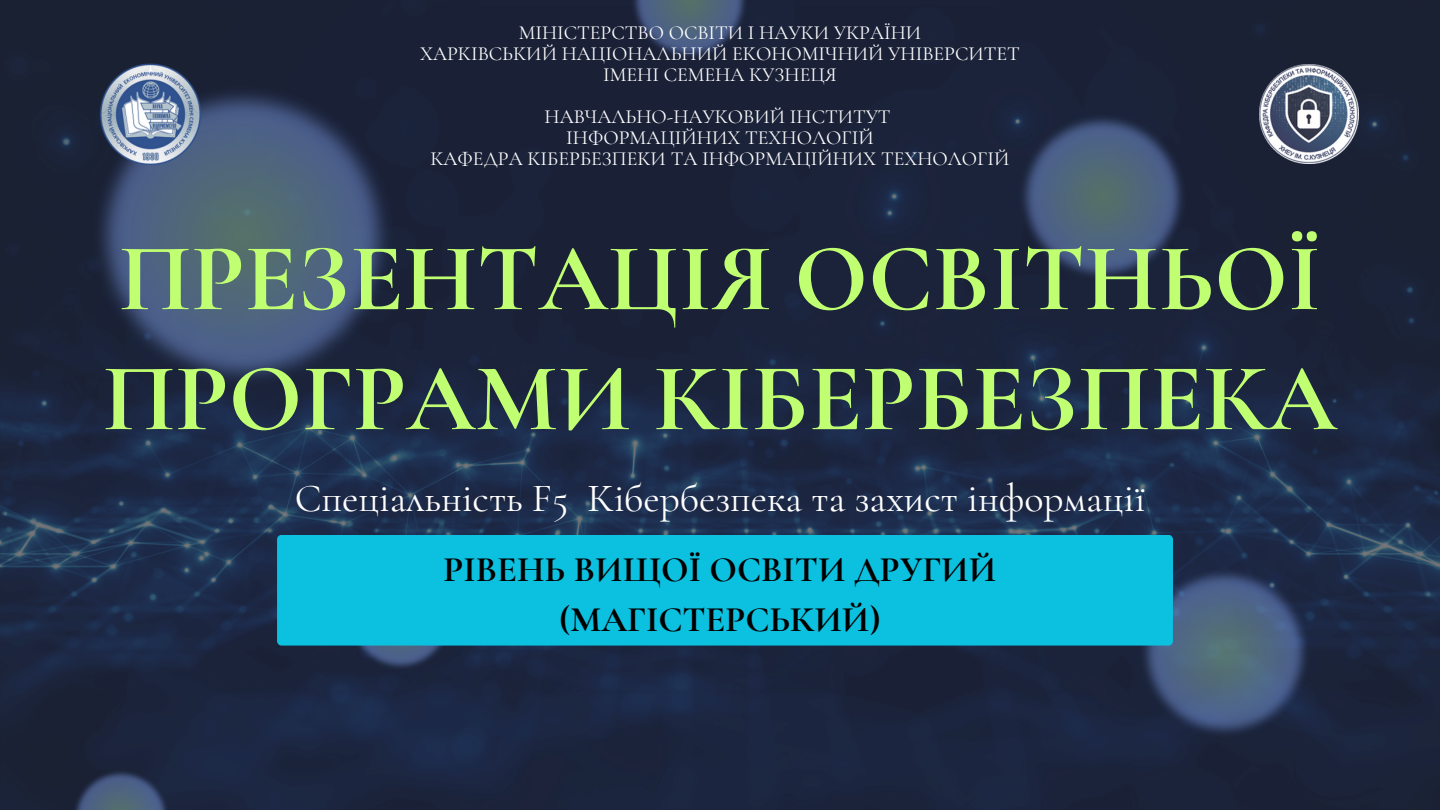
<style>
.page{position:relative;width:1440px;height:810px;background:#fff}
.page>*{position:absolute;margin:0;border:0;box-sizing:border-box;transform-origin:0 0}
.t1{font:700 96.4px/120px "Cormorant Garamond";color:#c1ff72}
.t2{font:40px "Cormorant Garamond";color:#fff}
.t3{font:700 36px/50.2px "Cormorant Garamond";color:#000;text-align:center}
.t4{font:20px "Cormorant Garamond";color:#fff}
</style>
<div class="page">
<img style="left:0;top:0;width:1440px;height:810px">
<img style="left:84px;top:76px;width:318px;height:320px">
<img style="left:1135px;top:562px;width:180px;height:181px">
<img style="left:345px;top:646px;width:112px;height:27px">
<img style="left:1014px;top:108px;width:177px;height:178px">
<img style="left:627px;top:0;width:125px;height:63px">
<img style="left:70px;top:766px;width:102px;height:44px">
<div style="left:277px;top:535px;width:896px;height:111px;background:#0cc0df;border-radius:4px"></div>
<img style="left:81px;top:46px;width:139px;height:136px">
<img style="left:1260px;top:65px;width:99px;height:99px">
<p class="t4" style="left:519px;top:20px;width:404px">МІНІСТЕРСТВО ОСВІТИ І НАУКИ УКРАЇНИ</p>
<p class="t4" style="left:420px;top:41px;width:601px">ХАРКІВСЬКИЙ НАЦІОНАЛЬНИЙ ЕКОНОМІЧНИЙ УНІВЕРСИТЕТ</p>
<p class="t4" style="left:603px;top:62px;width:235px">ІМЕНІ СЕМЕНА КУЗНЕЦЯ</p>
<p class="t4" style="left:545px;top:104px;width:348px">НАВЧАЛЬНО-НАУКОВИЙ ІНСТИТУТ</p>
<p class="t4" style="left:566px;top:125px;width:309px">ІНФОРМАЦІЙНИХ ТЕХНОЛОГІЙ</p>
<p class="t4" style="left:430px;top:146px;width:581px">КАФЕДРА КІБЕРБЕЗПЕКИ ТА ІНФОРМАЦІЙНИХ ТЕХНОЛОГІЙ</p>
<p class="t1" style="left:103px;top:218px;width:1236px">ПРЕЗЕНТАЦІЯ ОСВІТНЬОЇ<br>ПРОГРАМИ КІБЕРБЕЗПЕКА</p>
<p class="t2" style="left:295px;top:475px;width:852px">Спеціальність F5 Кібербезпека та захист інформації</p>
<p class="t3" style="left:444px;top:544px;width:554px">РІВЕНЬ ВИЩОЇ ОСВІТИ ДРУГИЙ (МАГІСТЕРСЬКИЙ)</p>
</div>
